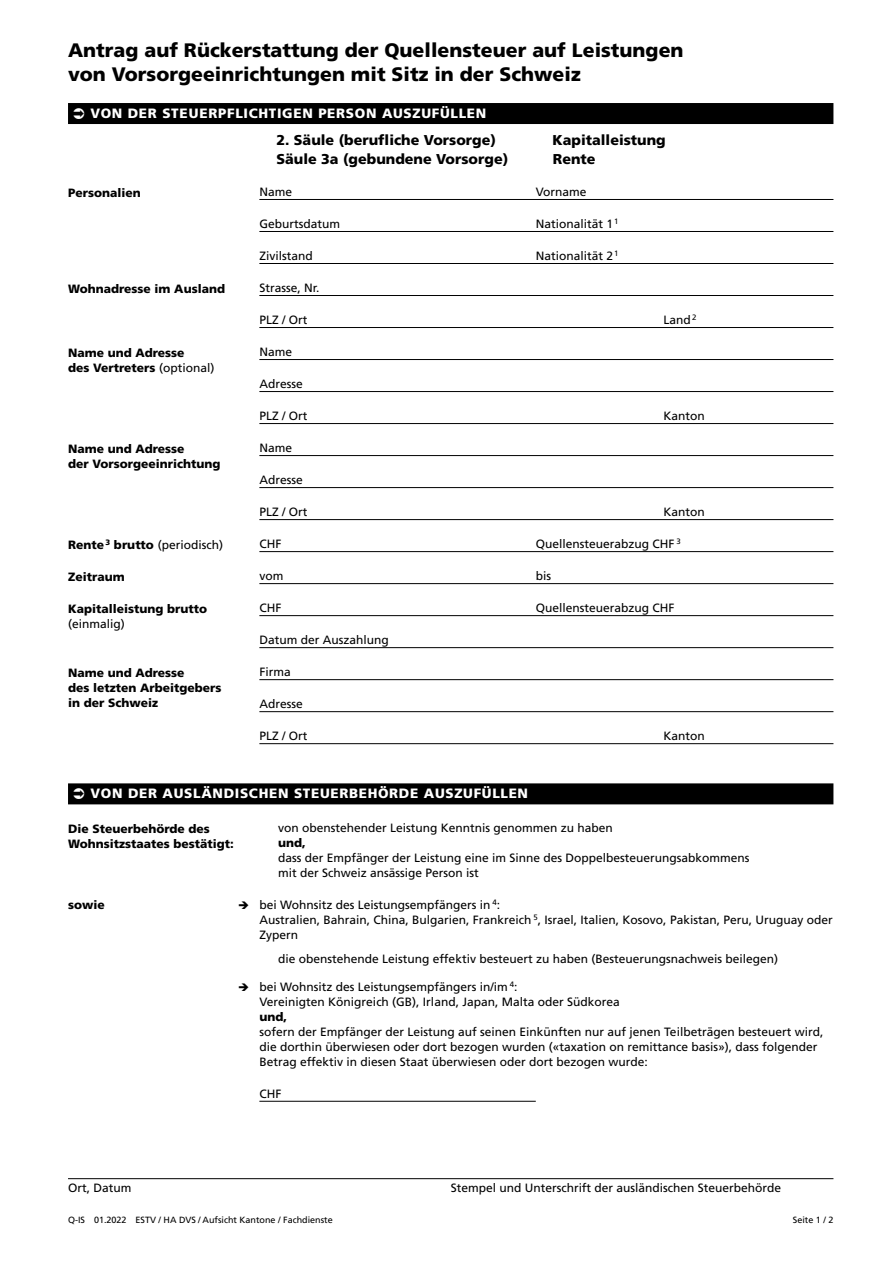
<style>
.page{position:relative;width:893px;height:1263px;background:#fff}
.page>*{position:absolute;margin:0;border:0;box-sizing:border-box;transform-origin:0 0}
.Überschriften_H1{font:900 19.5px/24px "Frutiger LT Com";color:#000}
.Kategorie{font:900 14.25px "Frutiger LT Com";color:#000}
.Überschriften_H2{font:900 13.5px "Frutiger LT Com";letter-spacing:.05em;color:#fff}
.Option{font:12px/15px "Frutiger LT Com";color:#000}
.Textfeld{font:12px "Frutiger LT Com";color:#000}
.Überschriften_H3{font:900 12px/15px "Frutiger LT Com";color:#000}
.Überschriften_H3-2{font:12px "Frutiger LT Com";color:#000}
.GT{font:900 12px "Frutiger LT Com";color:#000}
.Textfeld_l_Einzug{font:12px "Frutiger LT Com";color:#000}
.t1{font:9px "Frutiger LT Com";color:#000}
.s1{font-weight:400}
.s2{font-weight:900}
</style>
<div class="page">
<div style="left:68px;top:103px;width:765px;height:21px;background:#000"></div>
<hr style="left:259px;top:199px;width:574px;height:1px;background:#000">
<hr style="left:259px;top:231px;width:574px;height:1px;background:#000">
<hr style="left:259px;top:263px;width:574px;height:1px;background:#000">
<hr style="left:259px;top:295px;width:574px;height:1px;background:#000">
<hr style="left:259px;top:327px;width:574px;height:1px;background:#000">
<hr style="left:259px;top:359px;width:574px;height:1px;background:#000">
<hr style="left:259px;top:391px;width:574px;height:1px;background:#000">
<hr style="left:259px;top:423px;width:574px;height:1px;background:#000">
<hr style="left:259px;top:455px;width:574px;height:1px;background:#000">
<hr style="left:259px;top:487px;width:574px;height:1px;background:#000">
<hr style="left:259px;top:519px;width:574px;height:1px;background:#000">
<hr style="left:259px;top:551px;width:574px;height:1px;background:#000">
<hr style="left:259px;top:583px;width:574px;height:1px;background:#000">
<hr style="left:259px;top:615px;width:574px;height:1px;background:#000">
<hr style="left:259px;top:647px;width:574px;height:1px;background:#000">
<hr style="left:259px;top:679px;width:574px;height:1px;background:#000">
<hr style="left:259px;top:711px;width:574px;height:1px;background:#000">
<hr style="left:259px;top:743px;width:574px;height:1px;background:#000">
<div style="left:68px;top:783px;width:765px;height:21px;background:#000"></div>
<hr style="left:259px;top:1101px;width:277px;height:1px;background:#000">
<hr style="left:68px;top:1178px;width:765px;height:1px;background:#000">
<h1 class="Überschriften_H1" style="left:68px;top:38px;width:617px">Antrag auf Rückerstattung der Quellensteuer auf Leistungen von Vorsorgeeinrichtungen mit Sitz in der Schweiz</h1>
<h2 class="Überschriften_H2" style="left:90px;top:105px;width:397px">VON DER STEUERPFLICHTIGEN PERSON AUSZUFÜLLEN</h2>
<p class="Kategorie" style="left:276px;top:131px;width:221px">2. Säule (berufliche Vorsorge)</p>
<p class="Kategorie" style="left:552px;top:131px;width:115px">Kapitalleistung</p>
<p class="Kategorie" style="left:276px;top:151px;width:233px">Säule 3a (gebundene Vorsorge)</p>
<p class="Kategorie" style="left:553px;top:151px;width:44px">Rente</p>
<p class="Textfeld" style="left:259px;top:185px;width:34px">Name</p>
<p class="Textfeld" style="left:536px;top:185px;width:52px">Vorname</p>
<p class="Textfeld" style="left:259px;top:217px;width:82px">Geburtsdatum</p>
<p class="Textfeld" style="left:536px;top:217px;width:84px">Nationalität 1<sup>1</sup></p>
<p class="Textfeld" style="left:259px;top:249px;width:55px">Zivilstand</p>
<p class="Textfeld" style="left:536px;top:249px;width:84px">Nationalität 2<sup>1</sup></p>
<p class="Textfeld" style="left:259px;top:281px;width:62px">Strasse, Nr.</p>
<p class="Textfeld" style="left:259px;top:313px;width:50px">PLZ / Ort</p>
<p class="Textfeld" style="left:663px;top:313px;width:35px">Land <sup>2</sup></p>
<p class="Textfeld" style="left:259px;top:345px;width:34px">Name</p>
<p class="Textfeld" style="left:259px;top:377px;width:45px">Adresse</p>
<p class="Textfeld" style="left:259px;top:409px;width:50px">PLZ / Ort</p>
<p class="Textfeld" style="left:663px;top:409px;width:43px">Kanton</p>
<p class="Textfeld" style="left:259px;top:441px;width:34px">Name</p>
<p class="Textfeld" style="left:259px;top:473px;width:45px">Adresse</p>
<p class="Textfeld" style="left:259px;top:505px;width:50px">PLZ / Ort</p>
<p class="Textfeld" style="left:663px;top:505px;width:43px">Kanton</p>
<p class="Textfeld" style="left:259px;top:537px;width:23px">CHF</p>
<p class="Textfeld" style="left:536px;top:537px;width:147px">Quellensteuerabzug CHF <sup>3</sup></p>
<p class="Textfeld" style="left:259px;top:569px;width:25px">vom</p>
<p class="Textfeld" style="left:536px;top:569px;width:17px">bis</p>
<p class="Textfeld" style="left:259px;top:601px;width:23px">CHF</p>
<p class="Textfeld" style="left:536px;top:601px;width:140px">Quellensteuerabzug CHF</p>
<p class="Textfeld" style="left:259px;top:633px;width:131px">Datum der Auszahlung</p>
<p class="Textfeld" style="left:259px;top:665px;width:33px">Firma</p>
<p class="Textfeld" style="left:259px;top:697px;width:45px">Adresse</p>
<p class="Textfeld" style="left:259px;top:729px;width:50px">PLZ / Ort</p>
<p class="Textfeld" style="left:663px;top:729px;width:43px">Kanton</p>
<h3 class="Überschriften_H3" style="left:68px;top:185px;width:74px">Personalien</h3>
<h3 class="Überschriften_H3" style="left:68px;top:281px;width:158px">Wohnadresse im Ausland</h3>
<h3 class="Überschriften_H3" style="left:68px;top:345px;width:148px">Name und Adresse<br>des Vertreters <span class="s1">(optional)</span></h3>
<h3 class="Überschriften_H3" style="left:68px;top:441px;width:154px">Name und Adresse<br>der Vorsorgeeinrichtung</h3>
<h3 class="Überschriften_H3-2" style="left:68px;top:538px;width:156px"><span class="s2">Rente</span> <sup>3</sup> <span class="s2">brutto</span> (periodisch)</h3>
<h3 class="Überschriften_H3" style="left:68px;top:569px;width:58px">Zeitraum</h3>
<h3 class="Überschriften_H3" style="left:68px;top:601px;width:141px">Kapitalleistung brutto <span class="s1">(einmalig)</span></h3>
<h3 class="Überschriften_H3" style="left:68px;top:665px;width:155px">Name und Adresse<br>des letzten Arbeitgebers in der Schweiz</h3>
<h2 class="Überschriften_H2" style="left:90px;top:785px;width:439px">VON DER AUSLÄNDISCHEN STEUERBEHÖRDE AUSZUFÜLLEN</h2>
<p class="Option" style="left:278px;top:820px;width:473px">von obenstehender Leistung Kenntnis genommen zu haben<br><span class="s2">und,<br></span>dass der Empfänger der Leistung eine im Sinne des Doppelbesteuerungsabkommens mit der Schweiz ansässige Person ist</p>
<h3 class="Überschriften_H3" style="left:68px;top:821px;width:167px">Die Steuerbehörde des<br>Wohnsitzstaates bestätigt:</h3>
<p class="GT" style="left:68px;top:898px;width:38px">sowie</p>
<p class="Option" style="left:259px;top:897px;width:575px">bei Wohnsitz des Leistungsempfängers in <sup>4</sup>:<br>Australien, Bahrain, China, Bulgarien, Frankreich <sup>5</sup>, Israel, Italien, Kosovo, Pakistan, Peru, Uruguay oder<br>Zypern</p>
<p class="Option" style="left:278px;top:951px;width:501px">die obenstehende Leistung effektiv besteuert zu haben (Besteuerungsnachweis beilegen)</p>
<p class="Option" style="left:259px;top:979px;width:565px">bei Wohnsitz des Leistungsempfängers in/im <sup>4</sup>:<br>Vereinigten Königreich (GB), Irland, Japan, Malta oder Südkorea<br><span class="s2">und,<br></span>sofern der Empfänger der Leistung auf seinen Einkünften nur auf jenen Teilbeträgen besteuert wird, die dorthin überwiesen oder dort bezogen wurden («taxation on remittance basis»), dass folgender Betrag effektiv in diesen Staat überwiesen oder dort bezogen wurde:</p>
<p class="Textfeld_l_Einzug" style="left:259px;top:1087px;width:23px">CHF</p>
<p class="Textfeld" style="left:68px;top:1180px;width:65px">Ort, Datum</p>
<p class="Textfeld" style="left:451px;top:1180px;width:332px">Stempel und Unterschrift der ausländischen Steuerbehörde</p>
<p class="t1" style="left:68px;top:1214px;width:266px">Q-IS 01.2022 ESTV / HA DVS / Aufsicht Kantone / Fachdienste</p>
<p class="t1" style="left:793px;top:1214px;width:42px">Seite 1 / 2</p>
</div>
